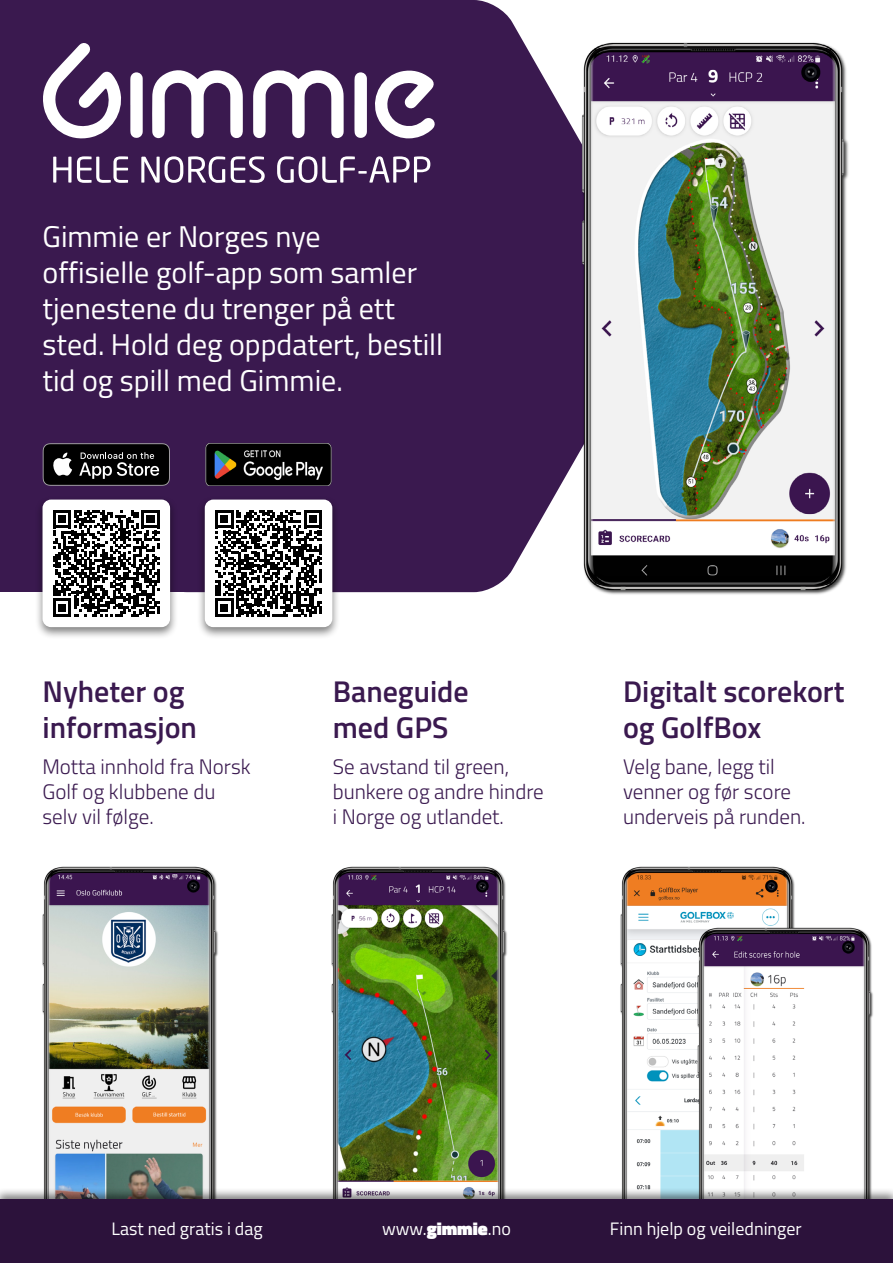
<style>
.page{position:relative;width:893px;height:1263px;background:#fff}
.page>*{position:absolute;margin:0;border:0;box-sizing:border-box;transform-origin:0 0}
.t1{font:30px/36px "Titillium Web";color:#fff}
.t2{font:600 30px/36px "Titillium Web";color:#3a194f}
.t3{font:300 21px/25.2px "Titillium Web";color:#3a194f}
.t4{font:18px "Titillium Web";color:#fff}
.s1{font-weight:900}
</style>
<div class="page">
<div style="left:0;top:0;width:553px;height:592px;background:#3a194f"></div>
<div style="left:0;top:1px;width:197px;height:591px;background:#3a194f"></div>
<svg style="left:152px;top:68px;width:91px;height:71px"></svg>
<svg style="left:253px;top:69px;width:91px;height:69px"></svg>
<svg style="left:43px;top:43px;width:78px;height:96px"></svg>
<svg style="left:354px;top:69px;width:81px;height:70px"></svg>
<svg style="left:130px;top:72px;width:13px;height:66px"></svg>
<svg style="left:53px;top:157px;width:18px;height:26px"></svg>
<svg style="left:77px;top:156px;width:51px;height:27px"></svg>
<svg style="left:141px;top:156px;width:84px;height:27px"></svg>
<svg style="left:231px;top:156px;width:34px;height:27px"></svg>
<svg style="left:277px;top:156px;width:153px;height:27px"></svg>
<img style="left:553px;top:42px;width:296px;height:553px">
<img style="left:42px;top:866px;width:176px;height:321px">
<img style="left:331px;top:866px;width:176px;height:321px">
<img style="left:620px;top:866px;width:175px;height:321px">
<img style="left:679px;top:921px;width:194px;height:266px">
<div style="left:0;top:1187px;width:893px;height:76px;background:#000;opacity:.5"></div>
<div style="left:0;top:1199px;width:893px;height:64px;background:#2c123b"></div>
<img style="left:205px;top:443px;width:127px;height:43px">
<svg style="left:43px;top:443px;width:127px;height:43px;background:#2f2f30"></svg>
<div style="left:196px;top:496px;width:145px;height:143px;background:#000;opacity:.5"></div>
<div style="left:205px;top:500px;width:127px;height:127px;background:#fff;border-radius:9px"></div>
<div style="left:34px;top:496px;width:144px;height:143px;background:#000;opacity:.5"></div>
<div style="left:43px;top:500px;width:127px;height:127px;background:#fff;border-radius:9px"></div>
<svg style="left:215px;top:510px;width:107px;height:107px"></svg>
<svg style="left:53px;top:510px;width:107px;height:107px"></svg>
<h1 class="t1" style="left:43px;top:217px;width:402px">Gimmie er Norges nye<br>offisielle golf-app som samler tjenestene du trenger på ett sted. Hold deg oppdatert, bestill tid og spill med Gimmie.</h1>
<h1 class="t2" style="left:43px;top:672px;width:156px">Nyheter og informasjon</h1>
<p class="t3" style="left:43px;top:753px;width:210px">Motta innhold fra Norsk<br>Golf og klubbene du selv vil følge.</p>
<p class="t3" style="left:333px;top:753px;width:213px">Se avstand til green, bunkere og andre hindre i Norge og utlandet.</p>
<p class="t3" style="left:623px;top:753px;width:184px">Velg bane, legg til venner og før score underveis på runden.</p>
<h1 class="t2" style="left:333px;top:672px;width:137px">Baneguide med GPS</h1>
<h1 class="t2" style="left:623px;top:672px;width:223px">Digitalt scorekort og GolfBox</h1>
<p class="t4" style="left:111px;top:1216px;width:153px">Last ned gratis i dag</p>
<p class="t4" style="left:382px;top:1216px;width:130px">www.<span class="s1">gimmie</span>.no</p>
<p class="t4" style="left:610px;top:1216px;width:193px">Finn hjelp og veiledninger</p>
</div>
